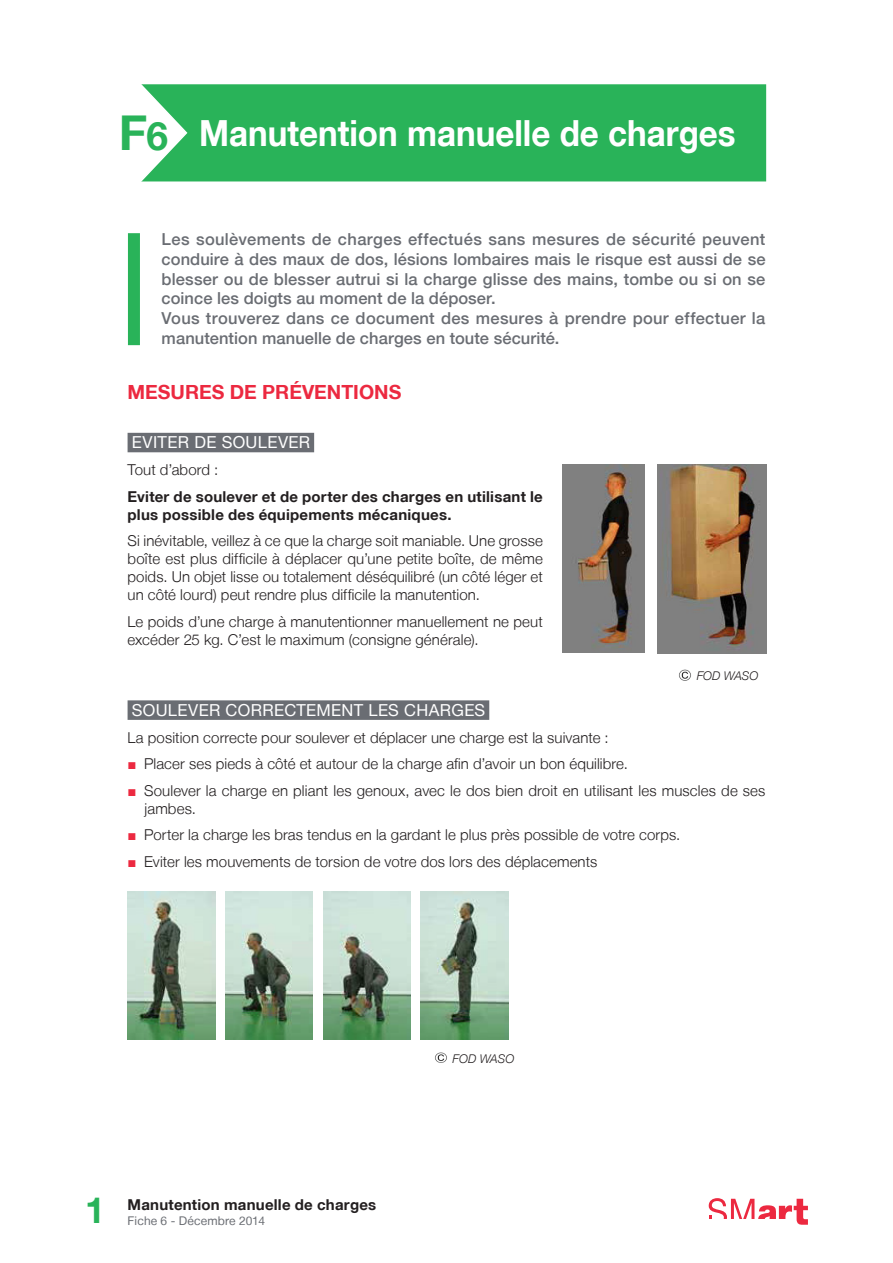
<style>
.page{position:relative;width:893px;height:1263px;background:#fff}
.page>*{position:absolute;margin:0;border:0;box-sizing:border-box;transform-origin:0 0}
.t1{font:700 48px "Helvetica Neue LT";color:#29b359}
.titre_fiche{font:700 36px "Helvetica Neue LT";color:#fff;scale:.92 1}
.numéro_pages{font:700 36px "Helvetica Neue LT";color:#29b359}
.titre_niveau_1{font:700 19.5px "Helvetica Neue LT";color:#ec2940}
.Chapo{font:500 16.5px/19.8px "Helvetica Neue LT";letter-spacing:.01em;color:#6a6d73;text-align:justify}
.titre_niveau_2{font:16.5px "Helvetica Neue LT";letter-spacing:.02em;color:#fff}
.texte{font:300 15px/18px "Helvetica Neue LT";letter-spacing:.01em;color:#231f20}
.texte-2{font:700 15px/18px "Helvetica Neue LT";letter-spacing:.015em;color:#231f20}
.t2{font:12px "Helvetica Neue LT";letter-spacing:.015em;color:#6a6d73}
.légende_pictos{font:italic 300 12px "Helvetica Neue LT";letter-spacing:.005em;color:#231f20}
.s1{font-size:39px}
.s2{font-family:"Times New Roman";font-weight:400;color:#ec2940}
</style>
<div class="page">
<svg style="left:709px;top:1198px;width:99px;height:27px"></svg>
<div style="left:128px;top:433px;width:186px;height:19px;background:#6a6d73"></div>
<div style="left:128px;top:700px;width:361px;height:20px;background:#6a6d73"></div>
<div style="left:131px;top:85px;width:634px;height:96px;background:#29b359"></div>
<div style="left:130px;top:84px;width:636px;height:97px;border:2px solid #29b359"></div>
<svg style="left:130px;top:84px;width:58px;height:98px"></svg>
<div style="left:128px;top:233px;width:12px;height:112px;background:#29b359"></div>
<img style="left:657px;top:465px;width:109px;height:188px">
<img style="left:562px;top:464px;width:83px;height:189px">
<img style="left:128px;top:891px;width:87px;height:149px">
<img style="left:226px;top:891px;width:87px;height:149px">
<img style="left:323px;top:891px;width:87px;height:149px">
<img style="left:421px;top:891px;width:87px;height:149px">
<img style="left:679px;top:669px;width:12px;height:12px">
<img style="left:435px;top:1052px;width:12px;height:11px">
<p class="t1" style="left:119px;top:103px;width:51px">F<span class="s1">6</span></p>
<p class="titre_fiche" style="left:199px;top:111px;width:585px">Manutention manuelle de charges</p>
<p class="Chapo" style="left:162px;top:229px;width:605px">Les soulèvements de charges effectués sans mesures de sécurité peuvent conduire à des maux de dos, lésions lombaires mais le risque est aussi de se blesser ou de blesser autrui si la charge glisse des mains, tombe ou si on se coince les doigts au moment de la déposer.</p>
<p class="Chapo" style="left:162px;top:308px;width:605px">Vous trouverez dans ce document des mesures à prendre pour effectuer la manutention manuelle de charges en toute sécurité.</p>
<p class="titre_niveau_1" style="left:128px;top:380px;width:275px">MESURES DE PRÉVENTIONS</p>
<p class="titre_niveau_2" style="left:132px;top:433px;width:180px">EVITER DE SOULEVER</p>
<p class="texte" style="left:128px;top:460px;width:92px">Tout d’abord :</p>
<p class="texte-2" style="left:128px;top:487px;width:417px">Eviter de soulever et de porter des charges en utilisant le plus possible des équipements mécaniques.</p>
<p class="texte" style="left:128px;top:531px;width:417px;text-align:justify">Si inévitable, veillez à ce que la charge soit maniable. Une grosse boîte est plus difficile à déplacer qu’une petite boîte, de même poids. Un objet lisse ou totalement déséquilibré (un côté léger et un côté lourd) peut rendre plus difficile la manutention.</p>
<p class="texte" style="left:128px;top:612px;width:417px">Le poids d’une charge à manutentionner manuellement ne peut excéder 25 kg. C’est le maximum (consigne générale).</p>
<p class="légende_pictos" style="left:697px;top:668px;width:63px">FOD WASO</p>
<p class="titre_niveau_2" style="left:132px;top:700px;width:355px">SOULEVER CORRECTEMENT LES CHARGES</p>
<p class="texte" style="left:128px;top:728px;width:483px">La position correcte pour soulever et déplacer une charge est la suivante :</p>
<p class="texte" style="left:128px;top:754px;width:502px"><span class="s2">■</span> Placer ses pieds à côté et autour de la charge afin d’avoir un bon équilibre.</p>
<p class="texte" style="left:145px;top:781px;width:622px;text-indent:-17px"><span class="s2">■</span> Soulever la charge en pliant les genoux, avec le dos bien droit en utilisant les muscles de ses jambes.</p>
<p class="texte" style="left:128px;top:825px;width:554px"><span class="s2">■</span> Porter la charge les bras tendus en la gardant le plus près possible de votre corps.</p>
<p class="texte" style="left:128px;top:852px;width:471px"><span class="s2">■</span> Eviter les mouvements de torsion de votre dos lors des déplacements</p>
<p class="numéro_pages" style="left:85px;top:1188px;width:22px">1</p>
<p class="texte-2" style="left:128px;top:1195px;width:250px">Manutention manuelle de charges</p>
<p class="t2" style="left:128px;top:1213px;width:139px">Fiche 6 - Décembre 2014</p>
<p class="légende_pictos" style="left:453px;top:1051px;width:63px">FOD WASO</p>
</div>
